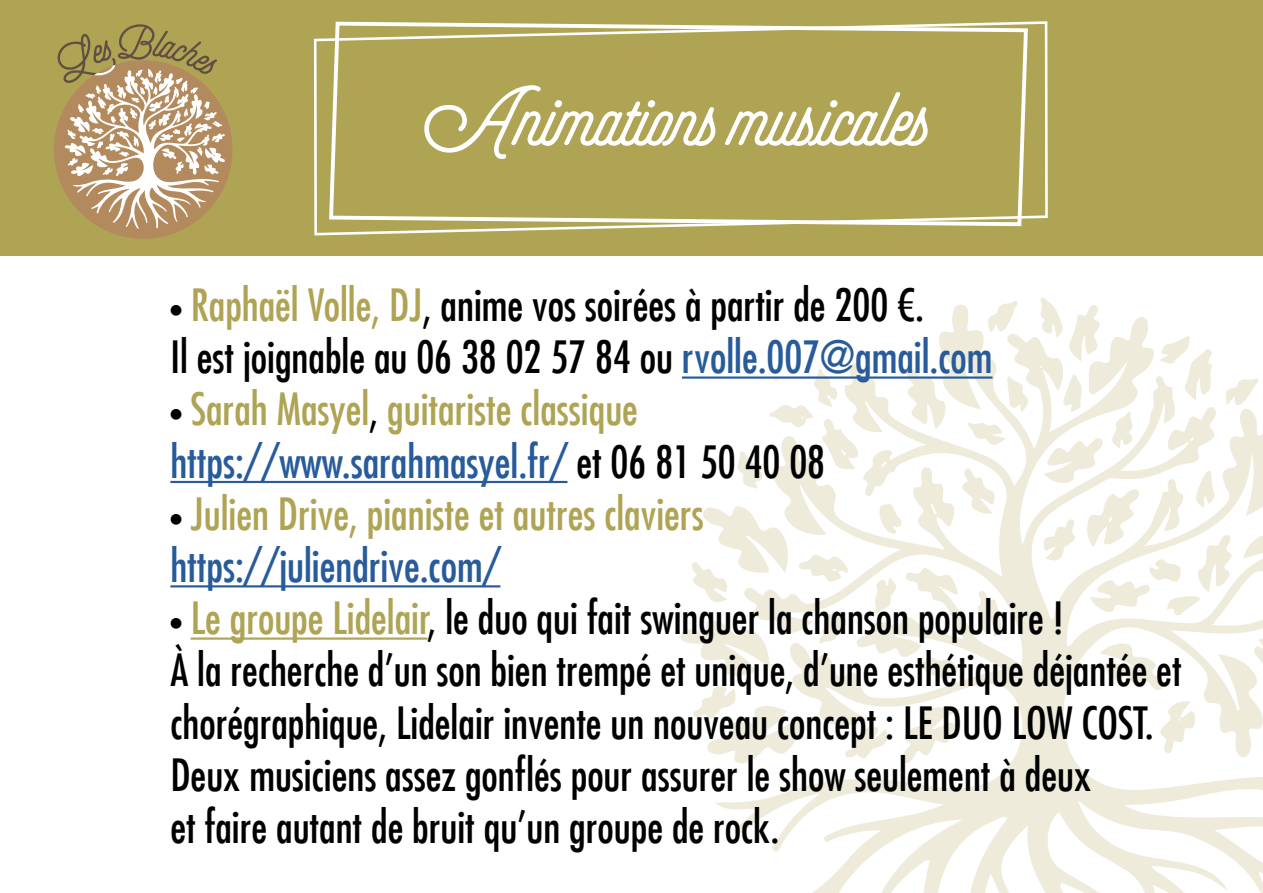
<style>
.page{position:relative;width:1263px;height:893px;background:#fff}
.page>*{position:absolute;margin:0;border:0;box-sizing:border-box;transform-origin:0 0}
.t1{font:900 86.4px "Selfie";color:#fff}
.t2{font:condensed 43.5px/52.2px "Futura LT";color:#000}
.t3{font:condensed 43.5px/52.2px "Futura LT";color:#afa354}
.s1{font-size:28.5px}
.s2{color:#afa354}
.s3{color:#275b9b}
.s4{font-size:28.5px;color:#000}
.s5{color:#000}
</style>
<div class="page">
<svg style="left:715px;top:363px;width:548px;height:530px"></svg>
<svg style="left:680px;top:620px;width:90px;height:56px"></svg>
<svg style="left:901px;top:706px;width:55px;height:58px"></svg>
<svg style="left:1157px;top:701px;width:39px;height:53px"></svg>
<svg style="left:799px;top:553px;width:49px;height:31px"></svg>
<svg style="left:692px;top:505px;width:97px;height:99px"></svg>
<svg style="left:693px;top:686px;width:109px;height:78px"></svg>
<svg style="left:844px;top:727px;width:45px;height:36px"></svg>
<svg style="left:819px;top:611px;width:33px;height:34px"></svg>
<svg style="left:732px;top:368px;width:128px;height:121px"></svg>
<svg style="left:874px;top:297px;width:389px;height:395px"></svg>
<div style="left:0;top:0;width:1263px;height:256px;background:#afa354"></div>
<svg style="left:314px;top:21px;width:734px;height:215px"></svg>
<svg style="left:327px;top:21px;width:703px;height:207px"></svg>
<div style="left:54px;top:60px;width:178px;height:179px;background:#b38a5e;border-radius:50%"></div>
<svg style="left:57px;top:24px;width:168px;height:205px"></svg>
<hr style="left:682px;top:376px;width:310px;height:3px;background:#275b9b">
<hr style="left:170px;top:481px;width:397px;height:2px;background:#275b9b">
<hr style="left:170px;top:585px;width:330px;height:2px;background:#275b9b">
<hr style="left:191px;top:637px;width:237px;height:3px;background:#afa354">
<h1 class="t1" style="left:423px;top:64px;width:512px">Animations musicales</h1>
<p class="t2" style="left:170px;top:279px;width:824px"><span class="s1">•</span> <span class="s2">Raphaël Volle, DJ</span>, anime vos soirées à partir de 200 €.<br>Il est joignable au 06 38 02 57 84 ou <span class="s3">rvolle.007@gmail.com</span></p>
<p class="t3" style="left:170px;top:383px;width:656px"><span class="s4">•</span> Sarah Masyel<span class="s5">,</span> guitariste classique <span class="s3">https://www.sarahmasyel.fr/</span> <span class="s5">et 06 81 50 40 08</span></p>
<p class="t3" style="left:170px;top:487px;width:535px"><span class="s4">•</span> Julien Drive, pianiste et autres claviers <span class="s3">https://juliendrive.com/</span></p>
<p class="t2" style="left:170px;top:592px;width:1013px"><span class="s1">•</span> <span class="s2">Le groupe Lidelair</span>, le duo qui fait swinguer la chanson populaire !<br>À la recherche d’un son bien trempé et unique, d’une esthétique déjantée et chorégraphique, Lidelair invente un nouveau concept : LE DUO LOW COST.<br>Deux musiciens assez gonflés pour assurer le show seulement à deux<br>et faire autant de bruit qu’un groupe de rock.</p>
</div>
